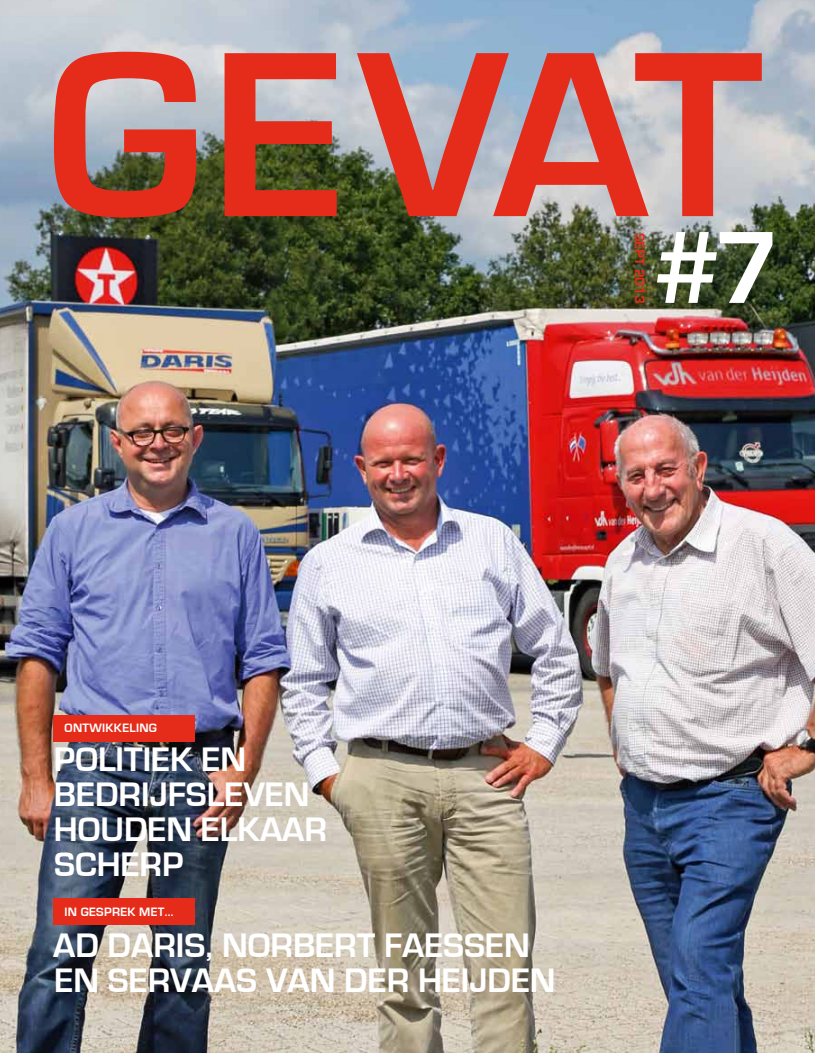
<style>
.page{position:relative;width:815px;height:1053px;background:#fff}
.page>*{position:absolute;margin:0;border:0;box-sizing:border-box;transform-origin:0 0}
.t1{font:700 106.25px "Eurostile";color:#fff}
.t2{font:700 35px/35px "Eurostile";color:#fff}
.t3{font:700 14.12px "Eurostile";color:#e52b1a}
.t4{font:700 12.5px "Eurostile";letter-spacing:.025em;color:#fff}
</style>
<div class="page">
<img style="left:0;top:0;width:815px;height:1052px">
<svg style="left:54px;top:52px;width:708px;height:165px;background:#c17168"></svg>
<div style="left:53px;top:715px;width:142px;height:26px;background:#e52b1a"></div>
<div style="left:53px;top:898px;width:142px;height:27px;background:#e52b1a"></div>
<p class="t3" style="left:644px;top:233px;width:73px;rotate:90deg">SEPT 2013</p>
<h1 class="t1" style="left:654px;top:231px;width:129px">#7</h1>
<p class="t4" style="left:65px;top:724px;width:94px">ONTWIKKELING</p>
<p class="t2" style="left:54px;top:743px;width:275px">POLITIEK EN<br>BEDRIJFSLEVEN<br>HOUDEN ELKAAR<br>SCHERP</p>
<p class="t4" style="left:65px;top:907px;width:110px">IN GESPREK MET...</p>
<p class="t2" style="left:53px;top:929px;width:504px">AD DARIS, NORBERT FAESSEN<br>EN SERVAAS VAN DER HEIJDEN</p>
</div>
